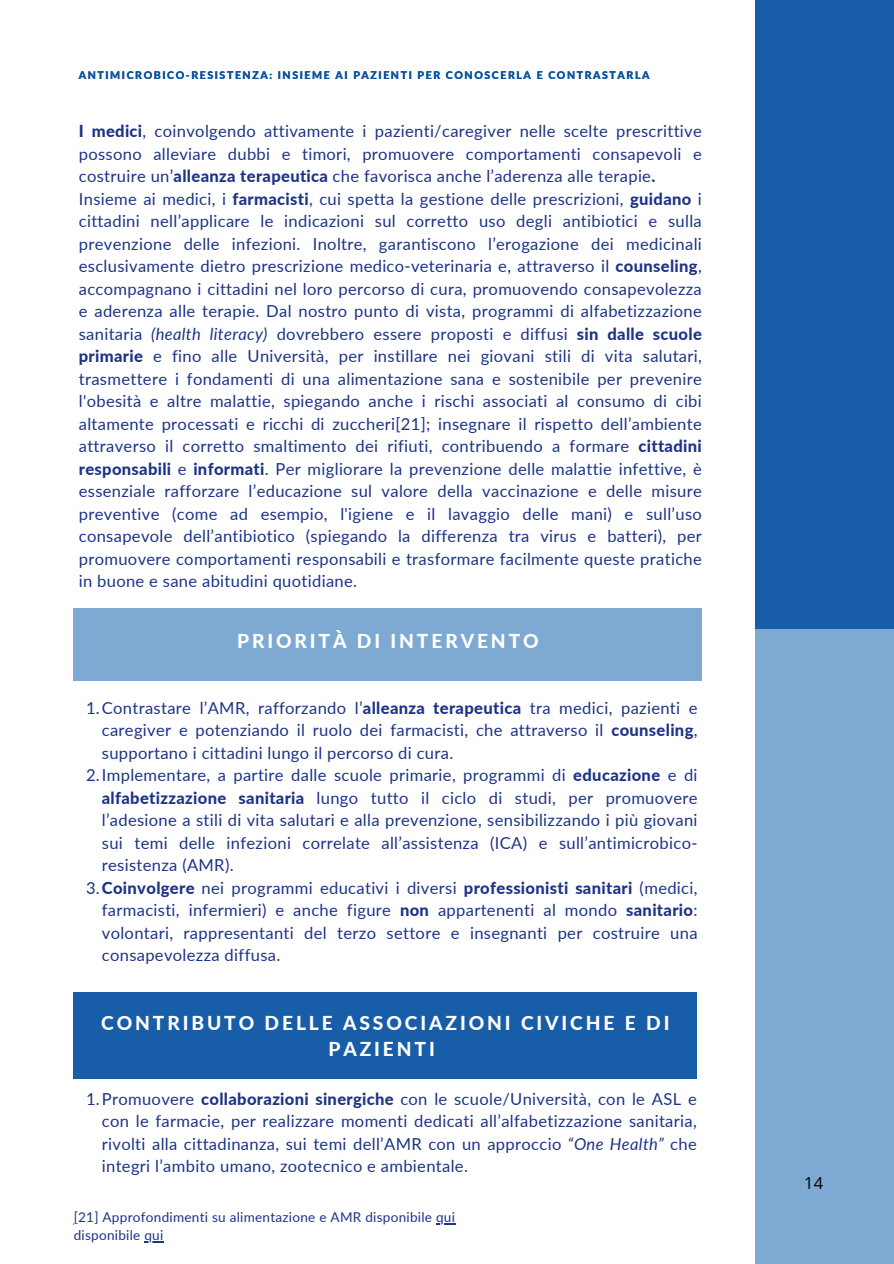
<style>
.page{position:relative;width:894px;height:1264px;background:#fff}
.page>*{position:absolute;margin:0;border:0;box-sizing:border-box;transform-origin:0 0}
.t1{font:29.85px "Kollektif";color:#fff}
.t2{font:800 19.2px/25.8px "Lato";letter-spacing:.15em;color:#fff;text-align:center}
.t3{font:16.5px/22.5px "Lato";letter-spacing:.02em;color:#1d3387;text-align:justify}
.t4{font:16.5px "Open Sans";color:#000}
.t5{font:13.5px "Lato";letter-spacing:.02em;color:#1d3387}
.t6{font:800 10.5px "Lato";letter-spacing:.15em;color:#045ba9}
.s1{font-weight:800}
.s2{font-style:italic}
</style>
<div class="page">
<div style="left:74px;top:608px;width:627px;height:72px;background:#7da9d2"></div>
<div style="left:74px;top:992px;width:623px;height:86px;background:#175da8"></div>
<div style="left:755px;top:0;width:138px;height:629px;background:#175da8"></div>
<div style="left:755px;top:629px;width:138px;height:634px;background:#7da9d2"></div>
<svg style="left:436px;top:1223px;width:19px;height:1px"></svg>
<svg style="left:144px;top:1241px;width:19px;height:1px"></svg>
<h2 class="t6" style="left:79px;top:68px;width:572px">ANTIMICROBICO-RESISTENZA: INSIEME AI PAZIENTI PER CONOSCERLA E CONTRASTARLA</h2>
<p class="t3" style="left:79px;top:119px;width:624px;text-align:left"><span class="s1">I medici</span>, coinvolgendo attivamente i pazienti/caregiver nelle scelte prescrittive possono alleviare dubbi e timori, promuovere comportamenti consapevoli e costruire un’<span class="s1">alleanza terapeutica</span> che favorisca anche l’aderenza alle terapie<span class="s1">.<br></span>Insieme ai medici, i <span class="s1">farmacisti</span>, cui spetta la gestione delle prescrizioni, <span class="s1">guidano</span> i cittadini nell’applicare le indicazioni sul corretto uso degli antibiotici e sulla prevenzione delle infezioni. Inoltre, garantiscono l’erogazione dei medicinali esclusivamente dietro prescrizione medico-veterinaria e, attraverso il <span class="s1">counseling</span>, accompagnano i cittadini nel loro percorso di cura, promuovendo consapevolezza e aderenza alle terapie. Dal nostro punto di vista, programmi di alfabetizzazione sanitaria <span class="s2">(health literacy)</span> dovrebbero essere proposti e diffusi <span class="s1">sin dalle scuole primarie</span> e fino alle Università, per instillare nei giovani stili di vita salutari, trasmettere i fondamenti di una alimentazione sana e sostenibile per prevenire l'obesità e altre malattie, spiegando anche i rischi associati al consumo di cibi altamente processati e ricchi di zuccheri[21]; insegnare il rispetto dell’ambiente attraverso il corretto smaltimento dei rifiuti, contribuendo a formare <span class="s1">cittadini responsabili</span> e <span class="s1">informati</span>. Per migliorare la prevenzione delle malattie infettive, è essenziale rafforzare l’educazione sul valore della vaccinazione e delle misure preventive (come ad esempio, l'igiene e il lavaggio delle mani) e sull’uso consapevole dell’antibiotico (spiegando la differenza tra virus e batteri), per promuovere comportamenti responsabili e trasformare facilmente queste pratiche in buone e sane abitudini quotidiane.</p>
<p class="t2" style="left:237px;top:627px;width:303px">PRIORITÀ DI INTERVENTO</p>
<h1 class="t3" style="left:102px;top:696px;width:597px;text-indent:-16px">1.Contrastare l’AMR, rafforzando l’<span class="s1">alleanza terapeutica</span> tra medici, pazienti e caregiver e potenziando il ruolo dei farmacisti, che attraverso il <span class="s1">counseling</span>, supportano i cittadini lungo il percorso di cura.</h1>
<p class="t3" style="left:102px;top:763px;width:597px;text-indent:-16px">2.Implementare, a partire dalle scuole primarie, programmi di <span class="s1">educazione</span> e di <span class="s1">alfabetizzazione sanitaria</span> lungo tutto il ciclo di studi, per promuovere l’adesione a stili di vita salutari e alla prevenzione, sensibilizzando i più giovani sui temi delle infezioni correlate all’assistenza (ICA) e sull’antimicrobico&shy;resistenza (AMR).</p>
<p class="t3" style="left:102px;top:876px;width:597px;text-indent:-16px">3.<span class="s1">Coinvolgere</span> nei programmi educativi i diversi <span class="s1">professionisti sanitari</span> (medici, farmacisti, infermieri) e anche figure <span class="s1">non</span> appartenenti al mondo <span class="s1">sanitario</span>: volontari, rappresentanti del terzo settore e insegnanti per costruire una consapevolezza diffusa.</p>
<p class="t1" style="left:420px;top:1010px;width:39px">03</p>
<p class="t2" style="left:101px;top:1009px;width:569px">CONTRIBUTO DELLE ASSOCIAZIONI CIVICHE E DI<br>PAZIENTI</p>
<p class="t3" style="left:102px;top:1087px;width:596px;text-indent:-16px">1.Promuovere <span class="s1">collaborazioni sinergiche</span> con le scuole/Università, con le ASL e con le farmacie, per realizzare momenti dedicati all’alfabetizzazione sanitaria, rivolti alla cittadinanza, sui temi dell’AMR con un approccio <span class="s2">“One Health”</span> che integri l’ambito umano, zootecnico e ambientale.</p>
<h1 class="t5" style="left:74px;top:1208px;width:383px">[21] Approfondimenti su alimentazione e AMR disponibile qui</h1>
<p class="t5" style="left:74px;top:1226px;width:91px">disponibile qui</p>
<p class="t4" style="left:804px;top:1171px;width:20px">14</p>
</div>
